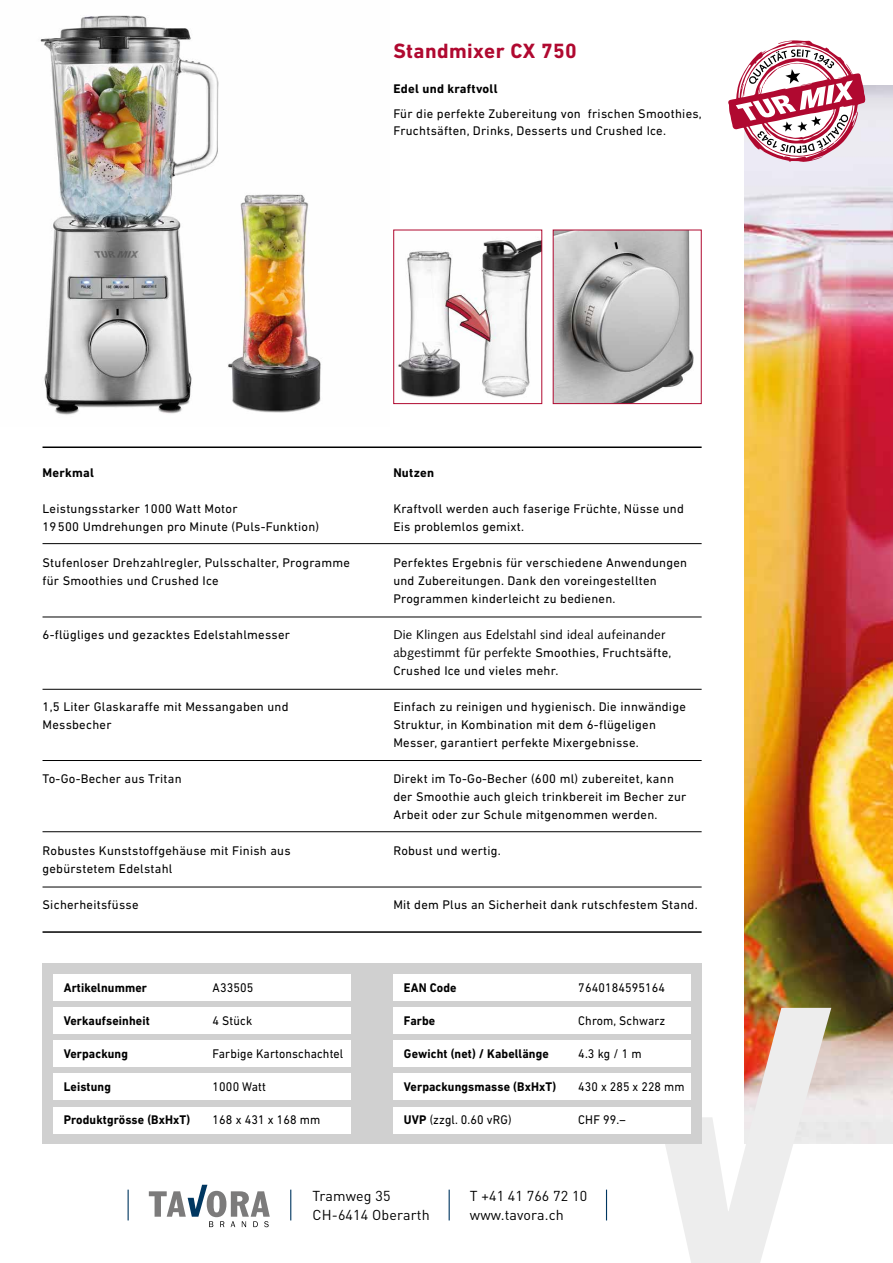
<style>
.page{position:relative;width:893px;height:1263px;background:#fff}
.page>*{position:absolute;margin:0;border:0;box-sizing:border-box;transform-origin:0 0}
.t1{font:700 21px "DIN Next LT Pro";letter-spacing:.02em;color:#b00930}
.t2{font:14.25px "DIN Pro";letter-spacing:.01em;color:#000}
.t3{font:12.75px/18px "DIN Next LT Pro";letter-spacing:.02em;color:#000}
.t4{font:700 12.75px "DIN Next LT Pro";letter-spacing:.01em;color:#000;scale:.95 1}
.t5{font:12.75px "DIN Next LT Pro";letter-spacing:.02em;color:#000;scale:.95 1}
.t6{font:12.75px "Syntax LT Std";letter-spacing:.02em;color:#000}
.t7{font:700 12.75px "DIN Next LT Pro";letter-spacing:.01em;color:#000}
.t8{font:12.75px "DIN Next LT Pro";letter-spacing:.02em;color:#000;scale:.94 1}
.s1{font-family:"Syntax LT Std"}
.s2{font-weight:700}
</style>
<div class="page">
<img style="left:744px;top:85px;width:149px;height:1059px">
<svg style="left:665px;top:1008px;width:166px;height:255px"></svg>
<hr style="left:128px;top:1189px;width:1px;height:31px;background:#003761">
<hr style="left:290px;top:1189px;width:1px;height:31px;background:#003761">
<hr style="left:449px;top:1189px;width:1px;height:31px;background:#003761">
<hr style="left:606px;top:1189px;width:1px;height:31px;background:#003761">
<svg style="left:149px;top:1185px;width:121px;height:42px"></svg>
<img style="left:40px;top:15px;width:281px;height:400px">
<hr style="left:43px;top:446px;width:659px;height:2px;background:#000">
<hr style="left:43px;top:931px;width:659px;height:2px;background:#000">
<hr style="left:43px;top:543px;width:659px;height:1px;background:#000">
<hr style="left:43px;top:689px;width:659px;height:1px;background:#000">
<hr style="left:43px;top:617px;width:659px;height:1px;background:#000">
<div style="left:43px;top:963px;width:659px;height:181px;background:#d0d0d0"></div>
<div style="left:53px;top:974px;width:638px;height:26px;background:#fff"></div>
<div style="left:53px;top:1007px;width:638px;height:26px;background:#fff"></div>
<div style="left:53px;top:1040px;width:638px;height:26px;background:#fff"></div>
<div style="left:53px;top:1073px;width:638px;height:26px;background:#fff"></div>
<div style="left:53px;top:1107px;width:638px;height:26px;background:#fff"></div>
<div style="left:352px;top:964px;width:41px;height:179px;background:#d0d0d0"></div>
<img style="left:398px;top:240px;width:142px;height:158px">
<div style="left:393px;top:230px;width:149px;height:174px;border:1px solid #b00930"></div>
<img style="left:555px;top:232px;width:139px;height:170px">
<div style="left:553px;top:230px;width:149px;height:174px;border:1px solid #b00930"></div>
<hr style="left:43px;top:760px;width:659px;height:1px;background:#000">
<hr style="left:43px;top:831px;width:659px;height:1px;background:#000">
<hr style="left:43px;top:887px;width:659px;height:1px;background:#000">
<svg style="left:728px;top:40px;width:137px;height:122px"></svg>
<h1 class="t1" style="left:393px;top:39px;width:185px">Standmixer CX 750</h1>
<p class="t7" style="left:393px;top:81px;width:106px">Edel und kraftvoll</p>
<p class="t3" style="left:393px;top:104px;width:310px;line-height:17.2px">Für die perfekte Zubereitung von frischen Smoothies,<br>Fruchtsäften, Drinks, Desserts und Crushed Ice.</p>
<p class="t7" style="left:43px;top:466px;width:53px">Merkmal</p>
<p class="t3" style="left:43px;top:500px;width:278px">Leistungsstarker 1000 Watt Motor<br>19500 Umdrehungen pro Minute (Puls-Funktion)</p>
<p class="t3" style="left:43px;top:554px;width:309px">Stufenloser Drehzahlregler, Pulsschalter, Programme für Smoothies und Crushed Ice</p>
<p class="t3" style="left:43px;top:626px;width:249px">6-flügliges und gezacktes Edelstahlmesser</p>
<p class="t3" style="left:43px;top:698px;width:248px">1,5 Liter Glaskaraffe mit Messangaben und<br>Messbecher</p>
<p class="t3" style="left:43px;top:770px;width:141px">To-Go-Becher aus Tritan</p>
<p class="t3" style="left:43px;top:842px;width:250px">Robustes Kunststoffgehäuse mit Finish aus gebürstetem Edelstahl</p>
<p class="t3" style="left:43px;top:896px;width:98px">Sicherheitsfüsse</p>
<p class="t4" style="left:64px;top:980px;width:89px">Artikelnummer</p>
<p class="t5" style="left:213px;top:980px;width:44px">A33505</p>
<p class="t4" style="left:64px;top:1013px;width:92px">Verkaufseinheit</p>
<p class="t5" style="left:213px;top:1013px;width:43px">4 Stück</p>
<p class="t4" style="left:64px;top:1046px;width:69px">Verpackung</p>
<p class="t5" style="left:213px;top:1046px;width:139px">Farbige Kartonschachtel</p>
<p class="t4" style="left:64px;top:1079px;width:51px">Leistung</p>
<p class="t5" style="left:213px;top:1079px;width:58px">1000 Watt</p>
<p class="t4" style="left:64px;top:1112px;width:135px">Produktgrösse (BxHxT)</p>
<p class="t5" style="left:213px;top:1112px;width:115px">168 x 431 x 168 mm</p>
<p class="t7" style="left:393px;top:465px;width:42px">Nutzen</p>
<p class="t3" style="left:393px;top:500px;width:292px">Kraftvoll werden auch faserige Früchte, Nüsse und<br>Eis problemlos gemixt.</p>
<p class="t3" style="left:393px;top:554px;width:295px">Perfektes Ergebnis für verschiedene Anwendungen und Zubereitungen. Dank den voreingestellten<br>Programmen kinderleicht zu bedienen.</p>
<p class="t6" style="left:393px;top:627px;width:273px">Die Klingen aus Edelstahl sind ideal aufeinander</p>
<p class="t3" style="left:393px;top:644px;width:280px"><span class="s1">abgestimmt für perfekte</span> Smoothies, Fruchtsäfte,<br>Crushed Ice und vieles mehr.</p>
<p class="t3" style="left:393px;top:698px;width:294px">Einfach zu reinigen und hygienisch. Die innwändige<br>Struktur, in Kombination mit dem 6-flügeligen<br>Messer, garantiert perfekte Mixergebnisse.</p>
<p class="t3" style="left:393px;top:770px;width:295px">Direkt im To-Go-Becher (600 ml) zubereitet, kann der Smoothie auch gleich trinkbereit im Becher zur<br>Arbeit oder zur Schule mitgenommen werden.</p>
<p class="t3" style="left:393px;top:842px;width:109px">Robust und wertig.</p>
<p class="t3" style="left:393px;top:896px;width:306px">Mit dem Plus an Sicherheit dank rutschfestem Stand.</p>
<p class="t4" style="left:404px;top:980px;width:57px">EAN Code</p>
<p class="t5" style="left:578px;top:980px;width:93px">7640184595164</p>
<p class="t4" style="left:404px;top:1013px;width:34px">Farbe</p>
<p class="t5" style="left:578px;top:1013px;width:93px">Chrom, Schwarz</p>
<p class="t4" style="left:404px;top:1046px;width:154px">Gewicht (net) / Kabellänge</p>
<p class="t5" style="left:578px;top:1046px;width:68px">4.3 kg / 1 m</p>
<p class="t4" style="left:404px;top:1079px;width:162px">Verpackungsmasse (BxHxT)</p>
<p class="t8" style="left:578px;top:1079px;width:115px">430 x 285 x 228 mm</p>
<p class="t5" style="left:404px;top:1112px;width:115px"><span class="s2">UVP</span> (zzgl. 0.60 vRG)</p>
<p class="t5" style="left:578px;top:1112px;width:51px">CHF 99.–</p>
<p class="t2" style="left:313px;top:1184px;width:80px">Tramweg 35</p>
<p class="t2" style="left:470px;top:1184px;width:119px">T +41 41 766 72 10</p>
<p class="t2" style="left:313px;top:1204px;width:119px">CH-6414 Oberarth</p>
<p class="t2" style="left:470px;top:1204px;width:96px">www.tavora.ch</p>
</div>
